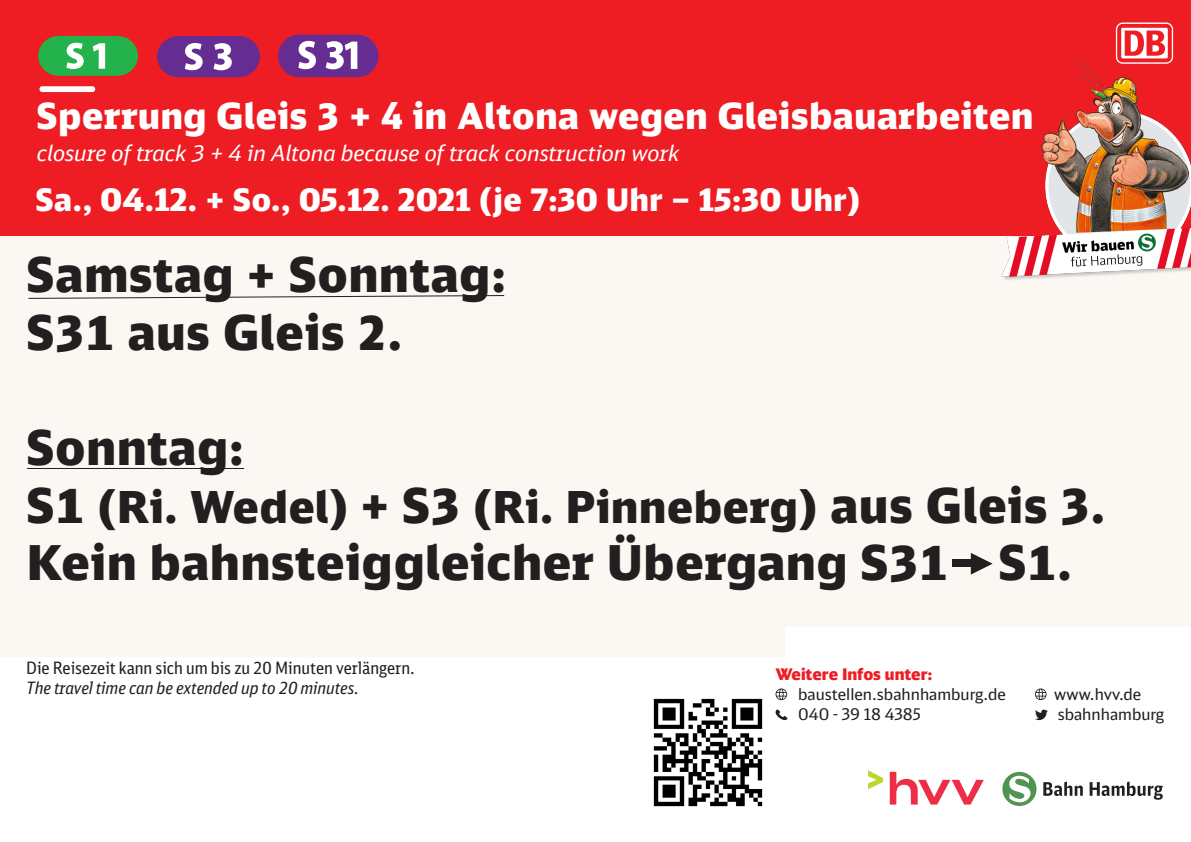
<style>
.page{position:relative;width:1191px;height:842px;background:#fff}
.page>*{position:absolute;margin:0;border:0;box-sizing:border-box;transform-origin:0 0}
.t1{font:900 48px/57.6px "DB Head Alternate";letter-spacing:.02em;color:#231f20}
.t2{font:900 44px "DB Head Alternate";letter-spacing:.02em;color:#231f20}
.t3{font:900 36px "DB Head Alternate";letter-spacing:.02em;color:#fff}
.t4{font:900 31px "DB Head";letter-spacing:.02em;color:#fff}
.t5{font:italic 22px "DB Head Alternate";color:#fff}
.t6{font:17px "DB Sans Cond";color:#231f20}
.t7{font:italic 17px "DB Sans Cond";color:#231f20}
.t8{font:16px/20px "DB Head";color:#231f20}
.t9{font:900 16px "DB Head";color:#ee1d23}
.s1{font-size:48px}
</style>
<div class="page">
<div style="left:0;top:94px;width:1191px;height:677px;background:#fbf8f3"></div>
<div style="left:0;top:0;width:1191px;height:235px;background:#ee1d23"></div>
<svg style="left:0;top:627px;width:1191px;height:179px;fill:#fff"></svg>
<img style="left:650px;top:696px;width:115px;height:111px">
<svg style="left:157px;top:36px;width:103px;height:41px;background:#874996"></svg>
<div style="left:278px;top:35px;width:100px;height:42px;background:#652d91;border-radius:21px"></div>
<svg style="left:326px;top:41px;width:31px;height:28px"></svg>
<svg style="left:298px;top:41px;width:18px;height:28px"></svg>
<div style="left:39px;top:86px;width:56px;height:6px;background:#fff;border-radius:3px"></div>
<svg style="left:38px;top:36px;width:100px;height:40px;background:#50ad5c"></svg>
<svg style="left:28px;top:295px;width:477px;height:4px"></svg>
<hr style="left:27px;top:468px;width:217px;height:1px;background:#231f20">
<div style="left:952px;top:559px;width:27px;height:8px;background:#231f20"></div>
<svg style="left:970px;top:553px;width:22px;height:22px"></svg>
<svg style="left:1043px;top:782px;width:39px;height:14px"></svg>
<svg style="left:1089px;top:782px;width:73px;height:18px"></svg>
<div style="left:1002px;top:772px;width:34px;height:34px;background:#4f9551;border-radius:50%"></div>
<svg style="left:1009px;top:776px;width:21px;height:26px"></svg>
<svg style="left:775px;top:688px;width:12px;height:12px"></svg>
<svg style="left:775px;top:709px;width:12px;height:11px"></svg>
<svg style="left:1035px;top:688px;width:11px;height:12px"></svg>
<svg style="left:1035px;top:710px;width:12px;height:10px"></svg>
<img style="left:1000px;top:57px;width:191px;height:223px">
<svg style="left:1115px;top:23px;width:58px;height:41px"></svg>
<svg style="left:1117px;top:24px;width:54px;height:38px"></svg>
<svg style="left:889px;top:772px;width:94px;height:32px"></svg>
<svg style="left:868px;top:770px;width:15px;height:19px"></svg>
<p class="t3" style="left:37px;top:93px;width:998px">Sperrung Gleis 3 + 4 in Altona wegen Gleisbauarbeiten</p>
<p class="t5" style="left:37px;top:139px;width:644px">closure of track 3 + 4 in Altona because of track construction work</p>
<p class="t4" style="left:36px;top:180px;width:826px">Sa., 04.12. + So., 05.12. 2021 (je 7:30 Uhr – 15:30 Uhr)</p>
<p class="t1" style="left:27px;top:245px;width:480px">Samstag + Sonntag:<br>S31 aus Gleis 2.</p>
<p class="t1" style="left:27px;top:417px;width:218px">Sonntag:</p>
<p class="t2" style="left:27px;top:478px;width:1079px"><span class="s1">S1</span> (Ri. Wedel) <span class="s1">+ S3</span> (Ri. Pinneberg) <span class="s1">aus Gleis 3.</span></p>
<p class="t1" style="left:27px;top:533px;width:1046px">Kein bahnsteiggleicher Übergang S31 S1.</p>
<p class="t6" style="left:26px;top:657px;width:390px">Die Reisezeit kann sich um bis zu 20 Minuten verlängern.</p>
<p class="t7" style="left:26px;top:678px;width:334px">The travel time can be extended up to 20 minutes.</p>
<p class="t9" style="left:775px;top:664px;width:158px">Weitere Infos unter:</p>
<p class="t8" style="left:798px;top:684px;width:209px">baustellen.sbahnhamburg.de<br>040 - 39 18 4385</p>
<p class="t8" style="left:1054px;top:684px;width:111px">www.hvv.de sbahnhamburg</p>
</div>
